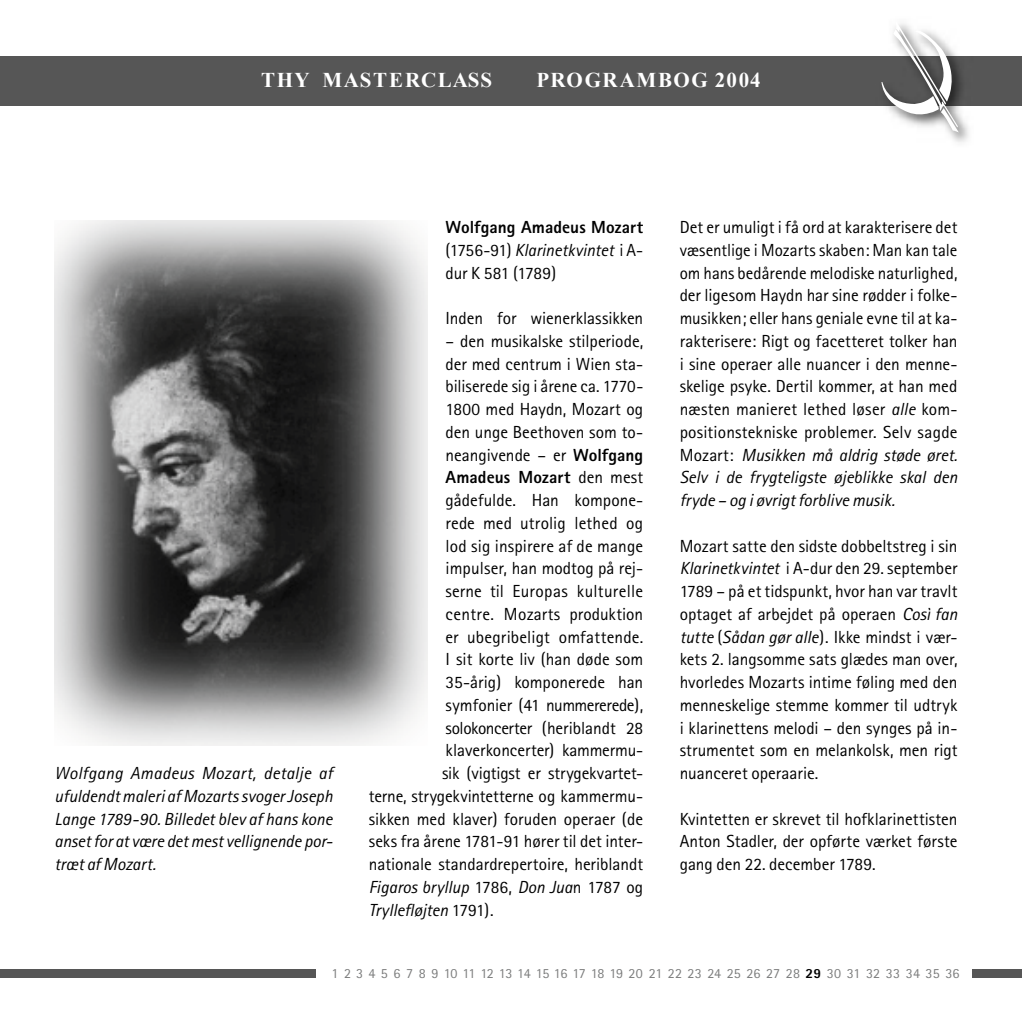
<style>
.page{position:relative;width:1022px;height:1022px;background:#fff}
.page>*{position:absolute;margin:0;border:0;box-sizing:border-box;transform-origin:0 0}
.t1{font:700 21px "Times New Roman";letter-spacing:.07em;color:#fff}
.t2{font:17.5px/22.8px "Rotis Sans Serif";color:#000;text-align:justify}
.t3{font:italic 17.5px/22.8px "Rotis Sans Serif";color:#000}
.t4{font:800 17.5px "Rotis Sans Serif";letter-spacing:.005em;color:#000}
.t5{font:14px "Rotis Sans Serif";letter-spacing:-.005em;color:#7b7c7c}
.s1{font-weight:800}
.s2{font-style:italic}
.s3{font-weight:400}
.s4{font-style:normal}
.s5{font-weight:800;color:#000}
</style>
<div class="page">
<div style="left:0;top:56px;width:1022px;height:50px;background:#565656"></div>
<div style="left:972px;top:969px;width:50px;height:9px;background:#565656"></div>
<div style="left:0;top:969px;width:315px;height:9px;background:#565656"></div>
<img style="left:948px;top:106px;width:21px;height:36px">
<svg style="left:881px;top:23px;width:78px;height:109px"></svg>
<img style="left:54px;top:221px;width:373px;height:525px">
<p class="t1" style="left:261px;top:65px;width:232px">THY MASTERCLASS</p>
<p class="t1" style="left:537px;top:65px;width:226px">PROGRAMBOG 2004</p>
<p class="t3" style="left:55px;top:762px;width:280px">Wolfgang Amadeus Mozart, detalje af ufuldendt maleri af Mozarts svoger Joseph Lange 1789-90. Billedet blev af hans kone anset for at være det mest vellignende por&shy;træt af Mozart.</p>
<p class="t2" style="left:445px;top:216px;width:199px"><span class="s1">Wolfgang Amadeus Mozart </span>(1756-91) <span class="s2">Klarinetkvintet</span> i A&shy;dur K 581 (1789)</p>
<p class="t2" style="left:445px;top:307px;width:199px">Inden for wienerklassikken</p>
<p class="t2" style="left:445px;top:329px;width:199px">– den musikalske stilperiode,</p>
<p class="t2" style="left:445px;top:352px;width:199px">der med centrum i Wien sta-</p>
<p class="t2" style="left:445px;top:375px;width:199px">biliserede sig i årene ca. 1770-</p>
<p class="t2" style="left:445px;top:398px;width:199px">1800 med Haydn, Mozart og</p>
<p class="t2" style="left:445px;top:420px;width:199px">den unge Beethoven som to-</p>
<p class="t2" style="left:445px;top:443px;width:199px">neangivende – er <span class="s1">Wolfgang</span></p>
<p class="t4" style="left:445px;top:466px;width:199px">Amadeus Mozart <span class="s3">den mest</span></p>
<p class="t2" style="left:445px;top:489px;width:199px">gådefulde. Han kompone-</p>
<p class="t2" style="left:445px;top:511px;width:199px">rede med utrolig lethed og</p>
<p class="t2" style="left:445px;top:534px;width:199px">lod sig inspirere af de mange</p>
<p class="t2" style="left:445px;top:557px;width:199px">impulser, han modtog på rej-</p>
<p class="t2" style="left:445px;top:580px;width:199px">serne til Europas kulturelle</p>
<p class="t2" style="left:445px;top:602px;width:199px">centre. Mozarts produktion</p>
<p class="t2" style="left:445px;top:625px;width:199px">er ubegribeligt omfattende.</p>
<p class="t2" style="left:445px;top:648px;width:199px">I sit korte liv (han døde som</p>
<p class="t2" style="left:445px;top:671px;width:199px">35-årig) komponerede han</p>
<p class="t2" style="left:445px;top:693px;width:199px">symfonier (41 nummererede),</p>
<p class="t2" style="left:445px;top:716px;width:199px">solokoncerter (heriblandt 28</p>
<p class="t2" style="left:445px;top:739px;width:199px">klaverkoncerter) kammermu-</p>
<p class="t2" style="left:442px;top:762px;width:203px">sik (vigtigst er strygekvartet-</p>
<p class="t2" style="left:369px;top:784px;width:276px">terne, strygekvintetterne og kammermu-</p>
<p class="t2" style="left:369px;top:807px;width:276px">sikken med klaver) foruden operaer (de</p>
<p class="t2" style="left:369px;top:830px;width:276px">seks fra årene 1781-91 hører til det inter-</p>
<p class="t2" style="left:369px;top:853px;width:276px">nationale standardrepertoire, heriblandt</p>
<p class="t3" style="left:369px;top:876px;width:276px">Figaros bryllup <span class="s4">1786,</span> Don Jua<span class="s4">n 1787 og</span></p>
<p class="t3" style="left:369px;top:899px;width:126px">Tryllefløjten <span class="s4">1791).</span></p>
<p class="t2" style="left:680px;top:216px;width:279px">Det er umuligt i få ord at karakterisere det væsentlige i Mozarts skaben: Man kan tale om hans bedårende melodiske naturlighed, der ligesom Haydn har sine rødder i folke&shy;musikken; eller hans geniale evne til at ka&shy;rakterisere: Rigt og facetteret tolker han i sine operaer alle nuancer i den menne&shy;skelige psyke. Dertil kommer, at han med næsten manieret lethed løser <span class="s2">alle</span> kom&shy;positionstekniske problemer. Selv sagde Mozart: <span class="s2">Musikken må aldrig støde øret.<br>Selv i de frygteligste øjeblikke skal den fryde – og i øvrigt forblive musik.</span></p>
<p class="t2" style="left:680px;top:534px;width:279px">Mozart satte den sidste dobbeltstreg i sin <span class="s2">Klarinetkvintet</span> i A-dur den 29. september 1789 – på et tidspunkt, hvor han var travlt optaget af arbejdet på operaen <span class="s2">Così fan tutte</span> (<span class="s2">Sådan gør alle</span>). Ikke mindst i vær&shy;kets 2. langsomme sats glædes man over, hvorledes Mozarts intime føling med den menneskelige stemme kommer til udtryk i klarinettens melodi – den synges på in&shy;strumentet som en melankolsk, men rigt nuanceret operaarie.</p>
<p class="t2" style="left:680px;top:807px;width:279px">Kvintetten er skrevet til hofklarinettisten Anton Stadler, der opførte værket første gang den 22. december 1789.</p>
<p class="t5" style="left:331px;top:965px;width:630px">1 2 3 4 5 6 7 8 9 10 11 12 13 14 15 16 17 18 19 20 21 22 23 24 25 26 27 28 <span class="s5">29</span> 30 31 32 33 34 35 36</p>
</div>
